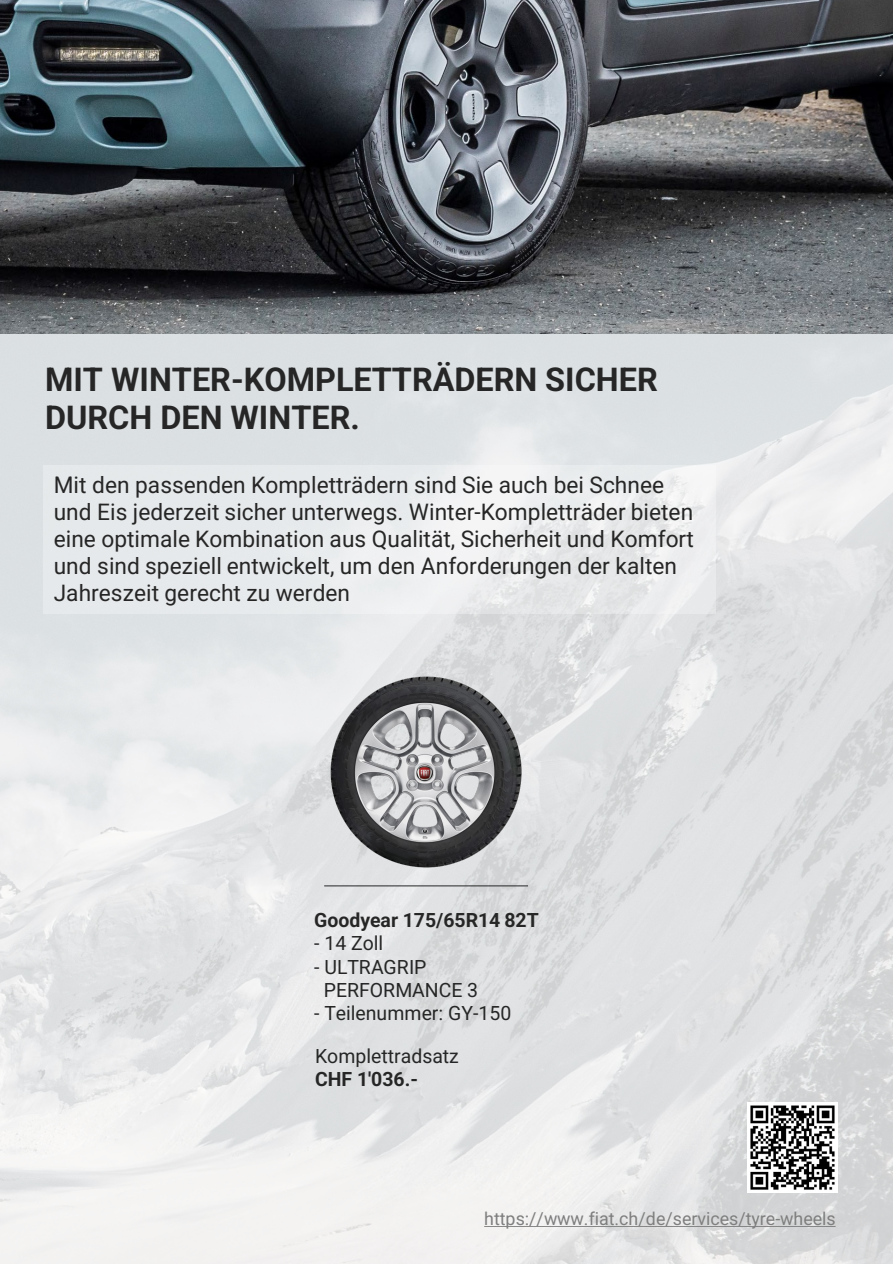
<style>
.page{position:relative;width:893px;height:1264px;background:#fff}
.page>*{position:absolute;margin:0;border:0;box-sizing:border-box;transform-origin:0 0}
.t1{font:700 32.4px/38.8px "Roboto";color:#262626}
.t2{font:22.65px/27.2px "Roboto";color:#262626}
.t3{font:19.5px "Roboto";color:#262626}
.t4{font:700 19.5px "Roboto";color:#262626}
.t5{font:17.85px "Roboto";letter-spacing:-.005em;color:#7f7f7f}
</style>
<div class="page">
<img style="left:0;top:333px;width:892px;height:930px">
<div style="left:43px;top:465px;width:672px;height:148px;background:#fff;opacity:.3"></div>
<img style="left:291px;top:639px;width:266px;height:266px">
<hr style="left:324px;top:885px;width:204px;height:1px;background:#262626">
<img style="left:747px;top:1102px;width:90px;height:90px">
<svg style="left:484px;top:1225px;width:351px;height:1px"></svg>
<img style="left:0;top:0;width:892px;height:333px">
<p class="t1" style="left:45px;top:358px;width:614px">MIT WINTER-KOMPLETTRÄDERN SICHER<br>DURCH DEN WINTER.</p>
<p class="t2" style="left:54px;top:470px;width:641px">Mit den passenden Kompletträdern sind Sie auch bei Schnee und Eis jederzeit sicher unterwegs. Winter-Kompletträder bieten eine optimale Kombination aus Qualität, Sicherheit und Komfort und sind speziell entwickelt, um den Anforderungen der kalten Jahreszeit gerecht zu werden</p>
<p class="t4" style="left:314px;top:906px;width:226px">Goodyear 175/65R14 82T</p>
<p class="t3" style="left:314px;top:929px;width:71px">- 14 Zoll</p>
<p class="t3" style="left:314px;top:952px;width:114px">- ULTRAGRIP</p>
<p class="t3" style="left:324px;top:976px;width:156px">PERFORMANCE 3</p>
<p class="t3" style="left:314px;top:999px;width:199px">- Teilenummer: GY-150</p>
<p class="t3" style="left:315px;top:1042px;width:145px">Komplettradsatz</p>
<p class="t4" style="left:315px;top:1065px;width:104px">CHF 1'036.-</p>
<p class="t5" style="left:484px;top:1205px;width:353px">https://www.fiat.ch/de/services/tyre-wheels</p>
</div>
